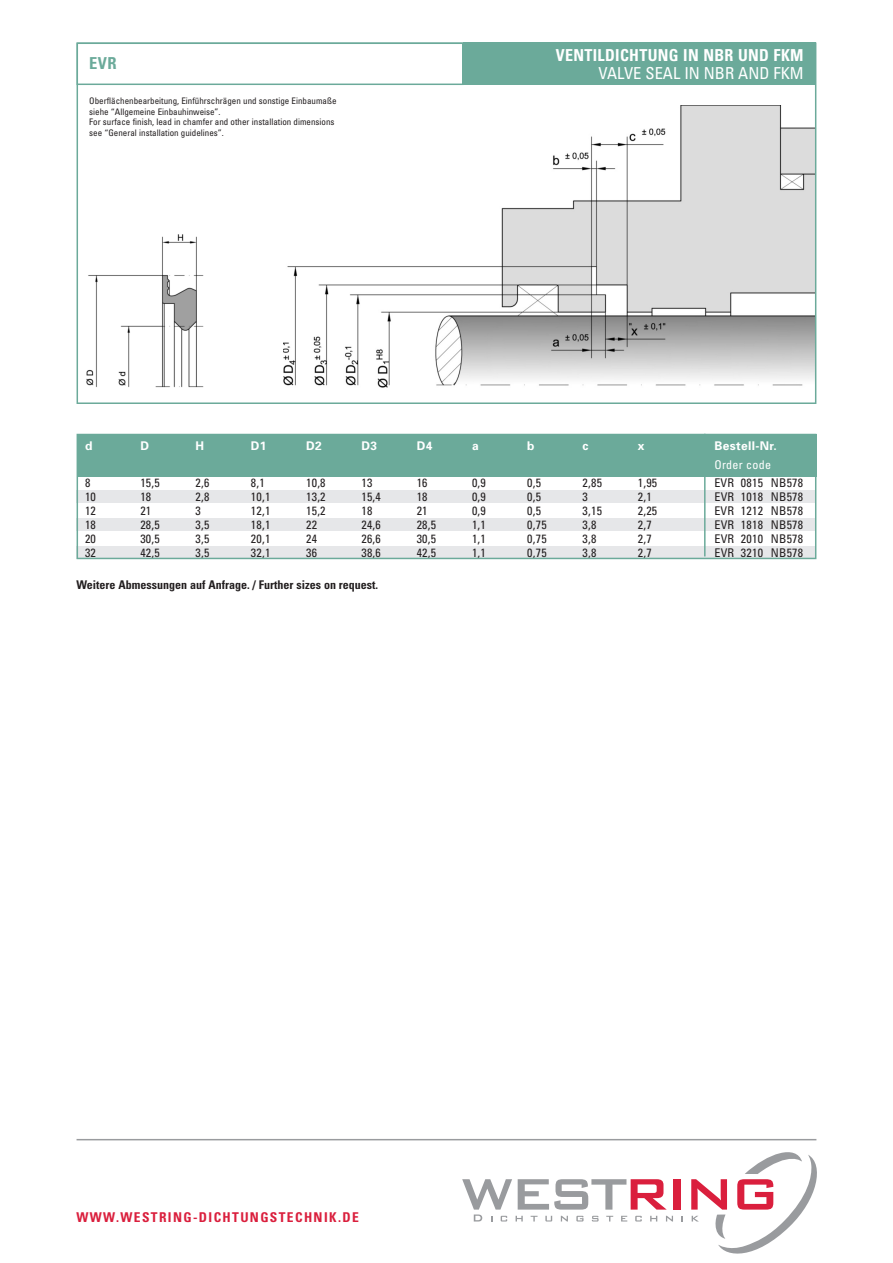
<style>
.page{position:relative;width:893px;height:1263px;background:#fff}
.page>*{position:absolute;margin:0;border:0;box-sizing:border-box;transform-origin:0 0}
.t1{font:700 condensed 16.5px "Univers";letter-spacing:.02em;color:#fff}
.t2{font:condensed 16.5px "Univers";color:#fff}
.t3{font:700 condensed 16.5px "Univers";color:#6baa9a}
.t4{font:700 condensed 13.5px "Univers";letter-spacing:.1em;color:#da1f3d}
.t5{font:condensed 12px "Univers";letter-spacing:.02em;color:#231f20}
.t6{font:700 condensed 12px "Univers";color:#231f20}
.t7{font:700 12px "Univers";letter-spacing:.03em;color:#fff}
.t8{font:condensed 12px "Univers";letter-spacing:.02em;color:#fff}
.t9{font:condensed 9px/10.5px "Univers";color:#231f20}
</style>
<div class="page">
<img style="left:501px;top:105px;width:312px;height:125px">
<div style="left:673px;top:1179px;width:7px;height:30px;background:#da1f3d"></div>
<svg style="left:462px;top:1179px;width:211px;height:42px"></svg>
<svg style="left:691px;top:1152px;width:126px;height:101px"></svg>
<hr style="left:77px;top:1139px;width:739px;height:1px;background:#999b9e">
<div style="left:463px;top:43px;width:353px;height:42px;background:#6baa9a"></div>
<div style="left:77px;top:43px;width:386px;height:42px;border:2px solid #6baa9a"></div>
<img style="left:76px;top:230px;width:741px;height:330px">
<h1 class="t3" style="left:89px;top:57px;width:29px">EVR</h1>
<p class="t9" style="left:89px;top:97px;width:249px">Oberflächenbearbeitung, Einführschrägen und sonstige Einbaumaße siehe “Allgemeine Einbauhinweise”.<br>For surface finish, lead in chamfer and other installation dimensions see “General installation guidelines”.</p>
<h1 class="t1" style="left:556px;top:49px;width:249px">VENTILDICHTUNG IN NBR UND FKM</h1>
<h1 class="t2" style="left:598px;top:67px;width:207px">VALVE SEAL IN NBR AND FKM</h1>
<p class="t7" style="left:85px;top:441px;width:9px">d</p>
<p class="t7" style="left:140px;top:441px;width:10px">D</p>
<p class="t7" style="left:196px;top:441px;width:10px">H</p>
<p class="t7" style="left:251px;top:441px;width:17px">D1</p>
<p class="t7" style="left:306px;top:441px;width:17px">D2</p>
<p class="t7" style="left:361px;top:441px;width:17px">D3</p>
<p class="t7" style="left:417px;top:441px;width:17px">D4</p>
<p class="t7" style="left:472px;top:441px;width:8px">a</p>
<p class="t7" style="left:527px;top:441px;width:9px">b</p>
<p class="t7" style="left:583px;top:441px;width:7px">c</p>
<p class="t7" style="left:638px;top:441px;width:8px">x</p>
<p class="t7" style="left:714px;top:441px;width:64px">Bestell-Nr.</p>
<p class="t8" style="left:714px;top:461px;width:58px">Order code</p>
<p class="t5" style="left:85px;top:478px;width:7px">8</p>
<p class="t5" style="left:140px;top:478px;width:21px">15,5</p>
<p class="t5" style="left:196px;top:478px;width:15px">2,6</p>
<p class="t5" style="left:251px;top:478px;width:15px">8,1</p>
<p class="t5" style="left:306px;top:478px;width:21px">10,8</p>
<p class="t5" style="left:361px;top:478px;width:12px">13</p>
<p class="t5" style="left:417px;top:478px;width:12px">16</p>
<p class="t5" style="left:472px;top:478px;width:15px">0,9</p>
<p class="t5" style="left:527px;top:478px;width:15px">0,5</p>
<p class="t5" style="left:583px;top:478px;width:21px">2,85</p>
<p class="t5" style="left:638px;top:478px;width:21px">1,95</p>
<p class="t5" style="left:714px;top:478px;width:90px">EVR 0815 NB578</p>
<p class="t5" style="left:85px;top:492px;width:12px">10</p>
<p class="t5" style="left:140px;top:492px;width:12px">18</p>
<p class="t5" style="left:196px;top:492px;width:15px">2,8</p>
<p class="t5" style="left:251px;top:492px;width:21px">10,1</p>
<p class="t5" style="left:306px;top:492px;width:21px">13,2</p>
<p class="t5" style="left:361px;top:492px;width:21px">15,4</p>
<p class="t5" style="left:417px;top:492px;width:12px">18</p>
<p class="t5" style="left:472px;top:492px;width:15px">0,9</p>
<p class="t5" style="left:527px;top:492px;width:15px">0,5</p>
<p class="t5" style="left:583px;top:492px;width:7px">3</p>
<p class="t5" style="left:638px;top:492px;width:15px">2,1</p>
<p class="t5" style="left:714px;top:492px;width:90px">EVR 1018 NB578</p>
<p class="t5" style="left:85px;top:506px;width:12px">12</p>
<p class="t5" style="left:140px;top:506px;width:12px">21</p>
<p class="t5" style="left:196px;top:506px;width:7px">3</p>
<p class="t5" style="left:251px;top:506px;width:21px">12,1</p>
<p class="t5" style="left:306px;top:506px;width:21px">15,2</p>
<p class="t5" style="left:361px;top:506px;width:12px">18</p>
<p class="t5" style="left:417px;top:506px;width:12px">21</p>
<p class="t5" style="left:472px;top:506px;width:15px">0,9</p>
<p class="t5" style="left:527px;top:506px;width:15px">0,5</p>
<p class="t5" style="left:583px;top:506px;width:21px">3,15</p>
<p class="t5" style="left:638px;top:506px;width:21px">2,25</p>
<p class="t5" style="left:714px;top:506px;width:90px">EVR 1212 NB578</p>
<p class="t5" style="left:85px;top:520px;width:12px">18</p>
<p class="t5" style="left:140px;top:520px;width:21px">28,5</p>
<p class="t5" style="left:196px;top:520px;width:15px">3,5</p>
<p class="t5" style="left:251px;top:520px;width:21px">18,1</p>
<p class="t5" style="left:306px;top:520px;width:12px">22</p>
<p class="t5" style="left:361px;top:520px;width:21px">24,6</p>
<p class="t5" style="left:417px;top:520px;width:21px">28,5</p>
<p class="t5" style="left:472px;top:520px;width:15px">1,1</p>
<p class="t5" style="left:527px;top:520px;width:21px">0,75</p>
<p class="t5" style="left:583px;top:520px;width:15px">3,8</p>
<p class="t5" style="left:638px;top:520px;width:15px">2,7</p>
<p class="t5" style="left:714px;top:520px;width:90px">EVR 1818 NB578</p>
<p class="t5" style="left:85px;top:534px;width:12px">20</p>
<p class="t5" style="left:140px;top:534px;width:21px">30,5</p>
<p class="t5" style="left:196px;top:534px;width:15px">3,5</p>
<p class="t5" style="left:251px;top:534px;width:21px">20,1</p>
<p class="t5" style="left:306px;top:534px;width:12px">24</p>
<p class="t5" style="left:361px;top:534px;width:21px">26,6</p>
<p class="t5" style="left:417px;top:534px;width:21px">30,5</p>
<p class="t5" style="left:472px;top:534px;width:15px">1,1</p>
<p class="t5" style="left:527px;top:534px;width:21px">0,75</p>
<p class="t5" style="left:583px;top:534px;width:15px">3,8</p>
<p class="t5" style="left:638px;top:534px;width:15px">2,7</p>
<p class="t5" style="left:714px;top:534px;width:90px">EVR 2010 NB578</p>
<p class="t5" style="left:85px;top:548px;width:12px">32</p>
<p class="t5" style="left:140px;top:548px;width:21px">42,5</p>
<p class="t5" style="left:196px;top:548px;width:15px">3,5</p>
<p class="t5" style="left:251px;top:548px;width:21px">32,1</p>
<p class="t5" style="left:306px;top:548px;width:12px">36</p>
<p class="t5" style="left:361px;top:548px;width:21px">38,6</p>
<p class="t5" style="left:417px;top:548px;width:21px">42,5</p>
<p class="t5" style="left:472px;top:548px;width:15px">1,1</p>
<p class="t5" style="left:527px;top:548px;width:21px">0,75</p>
<p class="t5" style="left:583px;top:548px;width:15px">3,8</p>
<p class="t5" style="left:638px;top:548px;width:15px">2,7</p>
<p class="t5" style="left:714px;top:548px;width:90px">EVR 3210 NB578</p>
<p class="t6" style="left:77px;top:580px;width:303px">Weitere Abmessungen auf Anfrage. / Further sizes on request.</p>
<p class="t4" style="left:77px;top:1213px;width:284px">WWW.WESTRING-DICHTUNGSTECHNIK.DE</p>
</div>
